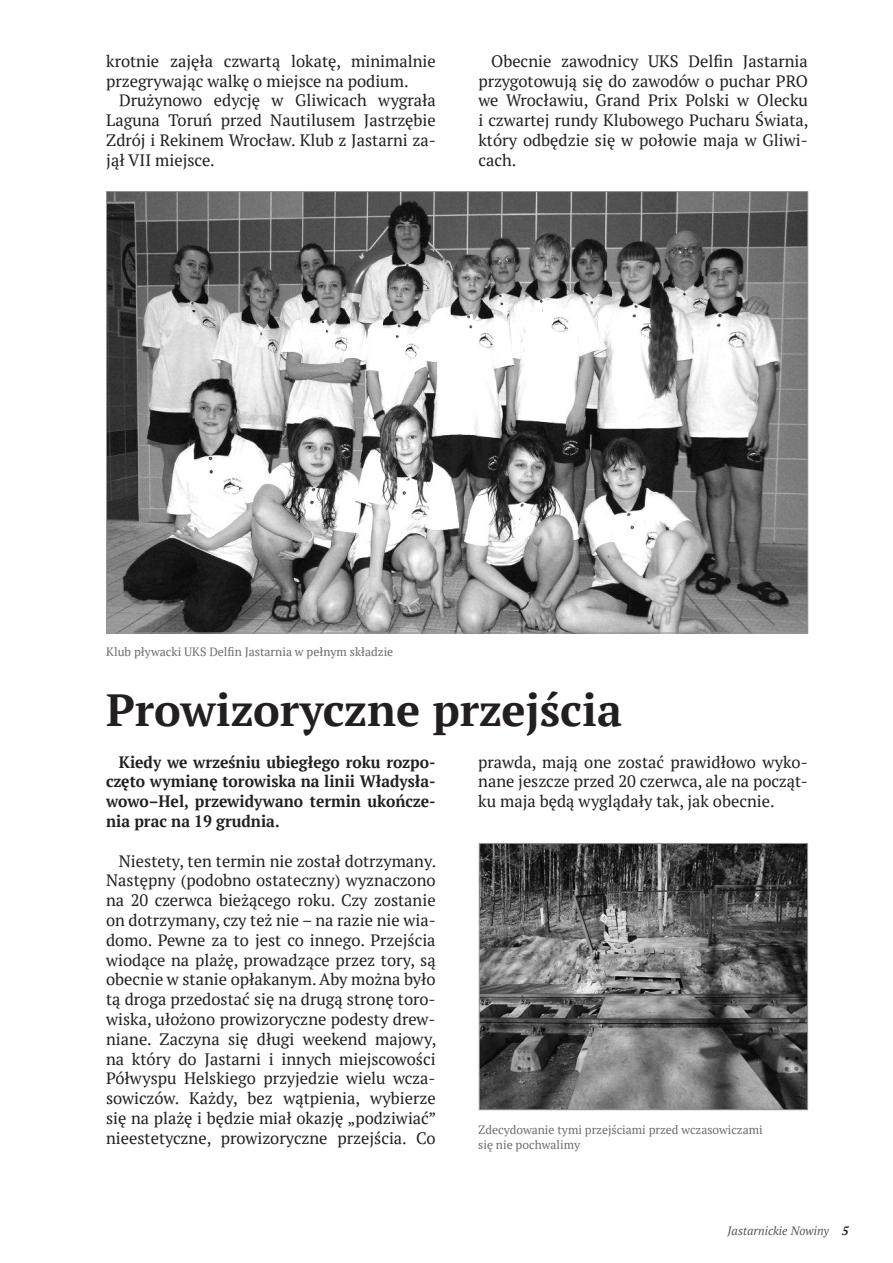
<style>
.page{position:relative;width:893px;height:1263px;background:#fff}
.page>*{position:absolute;margin:0;border:0;box-sizing:border-box;transform-origin:0 0}
.t1{font:700 45px "PT Serif";color:#231f20}
.t2{font:16.5px/19.8px "PT Serif";color:#231f20;text-align:justify}
.t3{font:700 16.5px/19.8px "PT Serif";color:#231f20;text-align:justify;scale:.95 1}
.t4{font:12px/14.4px "PT Serif";color:#6c6d70}
.t5{font:italic 12px "PT Serif";color:#57585a}
.s1{font-weight:700;color:#231f20}
</style>
<div class="page">
<img style="left:108px;top:193px;width:698px;height:438px">
<img style="left:481px;top:845px;width:325px;height:263px">
<div style="left:479px;top:843px;width:329px;height:267px;border:1px solid #939598"></div>
<p class="t2" style="left:106px;top:51px;width:331px">krotnie zajęła czwartą lokatę, minimalnie przegrywając walkę o miejsce na podium.</p>
<p class="t2" style="left:106px;top:91px;width:331px;text-indent:13px">Drużynowo edycję w Gliwicach wygrała Laguna Toruń przed Nautilusem Jastrzębie Zdrój i Rekinem Wrocław. Klub z Jastarni za&shy;jął VII miejsce.</p>
<p class="t2" style="left:478px;top:51px;width:332px;text-indent:13px">Obecnie zawodnicy UKS Delfin Jastarnia przygotowują się do zawodów o puchar PRO we Wrocławiu, Grand Prix Polski w Olecku i czwartej rundy Klubowego Pucharu Świata, który odbędzie się w połowie maja w Gliwi&shy;cach.</p>
<p class="t4" style="left:106px;top:645px;width:289px">Klub pływacki UKS Delfin Jastarnia w pełnym składzie</p>
<h1 class="t1" style="left:106px;top:680px;width:517px">Prowizoryczne przejścia</h1>
<p class="t3" style="left:106px;top:751px;width:348px;text-indent:13px">Kiedy we wrześniu ubiegłego roku rozpo&shy;częto wymianę torowiska na linii Władysła&shy;wowo–Hel, przewidywano termin ukończe&shy;nia prac na 19 grudnia.</p>
<p class="t2" style="left:106px;top:851px;width:332px;text-indent:13px">Niestety, ten termin nie został dotrzymany.<br>Następny (podobno ostateczny) wyznaczono na 20 czerwca bieżącego roku. Czy zostanie on dotrzymany, czy też nie – na razie nie wia&shy;domo. Pewne za to jest co innego. Przejścia wiodące na plażę, prowadzące przez tory, są obecnie w stanie opłakanym. Aby można było tą droga przedostać się na drugą stronę toro&shy;wiska, ułożono prowizoryczne podesty drew&shy;niane. Zaczyna się długi weekend majowy, na który do Jastarni i innych miejscowości Półwyspu Helskiego przyjedzie wielu wcza&shy;sowiczów. Każdy, bez wątpienia, wybierze się na plażę i będzie miał okazję „podziwiać” nieestetyczne, prowizoryczne przejścia. Co</p>
<p class="t2" style="left:478px;top:752px;width:331px">prawda, mają one zostać prawidłowo wyko&shy;nane jeszcze przed 20 czerwca, ale na począt&shy;ku maja będą wyglądały tak, jak obecnie.</p>
<p class="t4" style="left:478px;top:1123px;width:286px">Zdecydowanie tymi przejściami przed wczasowiczami się nie pochwalimy</p>
<p class="t5" style="left:728px;top:1223px;width:122px">Jastarnickie Nowiny <span class="s1">5</span></p>
</div>
